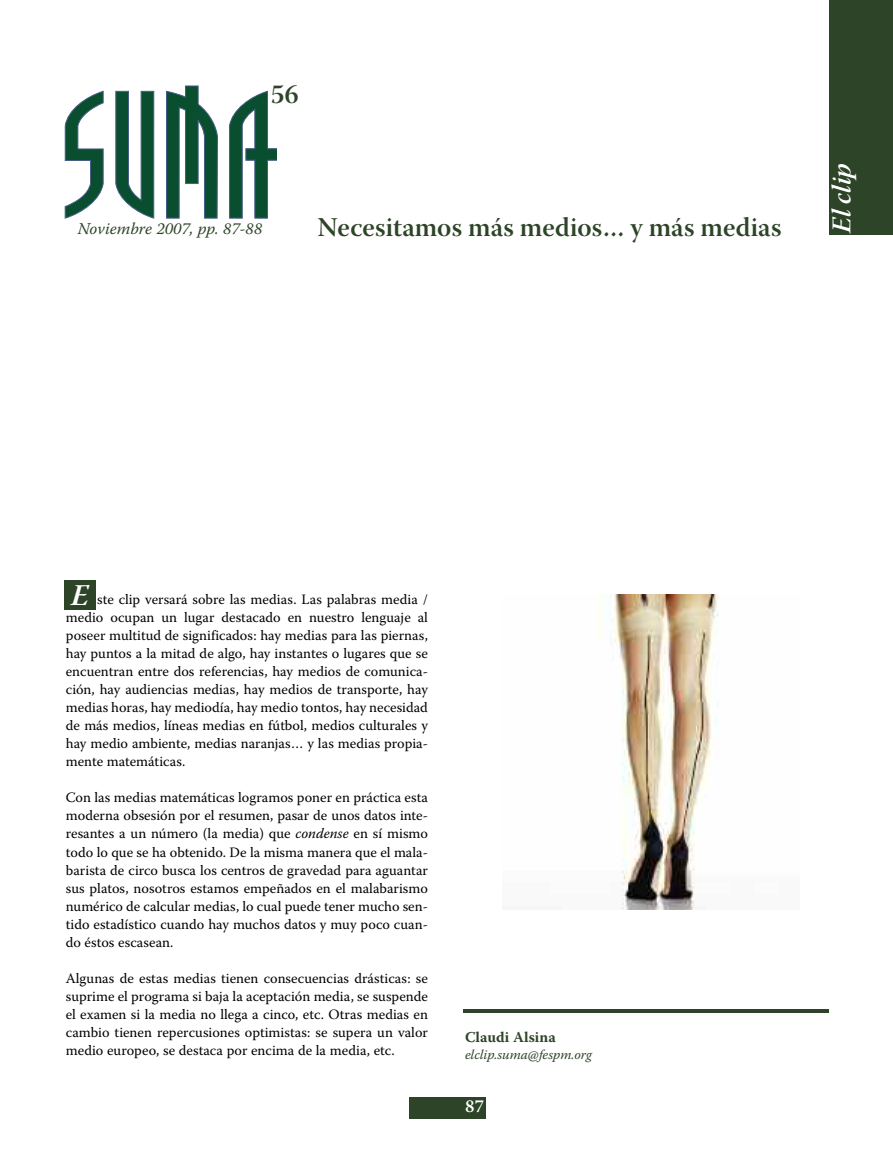
<style>
.page{position:relative;width:893px;height:1149px;background:#fff}
.page>*{position:absolute;margin:0;border:0;box-sizing:border-box;transform-origin:0 0}
.t1{font:30px "Warnock Pro Bold It Subh";color:#fff}
.t2{font:27px "Warnock Pro Semibold Subh";letter-spacing:.005em;color:#2e4428}
.t3{font:27px "Warnock Pro Semibold It Subh";color:#fff}
.t4{font:600 18px "Warnock Pro";color:#fff}
.t5{font:italic 16.5px "Warnock Pro";color:#2e4428}
.t6{font:700 15px "Warnock Pro";letter-spacing:.005em;color:#2e4428}
.t7{font:14.25px/18px "Warnock Pro";color:#000;text-align:justify}
.t8{font:italic 13.5px "Warnock Pro";color:#2e4428}
.s1{font-style:italic}
</style>
<div class="page">
<div style="left:409px;top:1096px;width:77px;height:21px;background:#2e4428"></div>
<svg style="left:65px;top:91px;width:39px;height:127px"></svg>
<svg style="left:115px;top:91px;width:39px;height:127px"></svg>
<svg style="left:166px;top:86px;width:52px;height:132px"></svg>
<svg style="left:229px;top:91px;width:48px;height:127px"></svg>
<hr style="left:463px;top:1009px;width:366px;height:3px;background:#2e4428">
<div style="left:64px;top:580px;width:32px;height:29px;background:#2e4428"></div>
<div style="left:829px;top:0;width:64px;height:234px;background:#2e4428"></div>
<img style="left:598px;top:594px;width:121px;height:315px">
<h2 class="t2" style="left:271px;top:84px;width:29px">56</h2>
<p class="t5" style="left:78px;top:222px;width:186px">Noviembre 2007, pp. 87-88</p>
<h2 class="t2" style="left:317px;top:217px;width:465px">Necesitamos más medios… y más medias</h2>
<h2 class="t3" style="left:831px;top:233px;width:71px;rotate:-90deg">El clip</h2>
<h1 class="t1" style="left:71px;top:584px;width:19px">E</h1>
<p class="t7" style="left:66px;top:591px;width:364px;text-indent:31px">ste clip versará sobre las medias. Las palabras media / medio ocupan un lugar destacado en nuestro lenguaje al poseer multitud de significados: hay medias para las piernas, hay puntos a la mitad de algo, hay instantes o lugares que se encuentran entre dos referencias, hay medios de comunica&shy;ción, hay audiencias medias, hay medios de transporte, hay medias horas, hay mediodía, hay medio tontos, hay necesidad de más medios, líneas medias en fútbol, medios culturales y hay medio ambiente, medias naranjas… y las medias propia&shy;mente matemáticas.</p>
<p class="t7" style="left:66px;top:789px;width:364px">Con las medias matemáticas logramos poner en práctica esta moderna obsesión por el resumen, pasar de unos datos inte&shy;resantes a un número (la media) que <span class="s1">condense</span> en sí mismo todo lo que se ha obtenido. De la misma manera que el mala&shy;barista de circo busca los centros de gravedad para aguantar sus platos, nosotros estamos empeñados en el malabarismo numérico de calcular medias, lo cual puede tener mucho sen&shy;tido estadístico cuando hay muchos datos y muy poco cuan&shy;do éstos escasean.</p>
<p class="t7" style="left:66px;top:969px;width:364px">Algunas de estas medias tienen consecuencias drásticas: se suprime el programa si baja la aceptación media, se suspende el examen si la media no llega a cinco, etc. Otras medias en cambio tienen repercusiones optimistas: se supera un valor medio europeo, se destaca por encima de la media, etc.</p>
<p class="t6" style="left:465px;top:1031px;width:92px">Claudi Alsina</p>
<p class="t8" style="left:465px;top:1048px;width:128px">elclip.suma@fespm.org</p>
<p class="t4" style="left:465px;top:1098px;width:21px">87</p>
</div>
